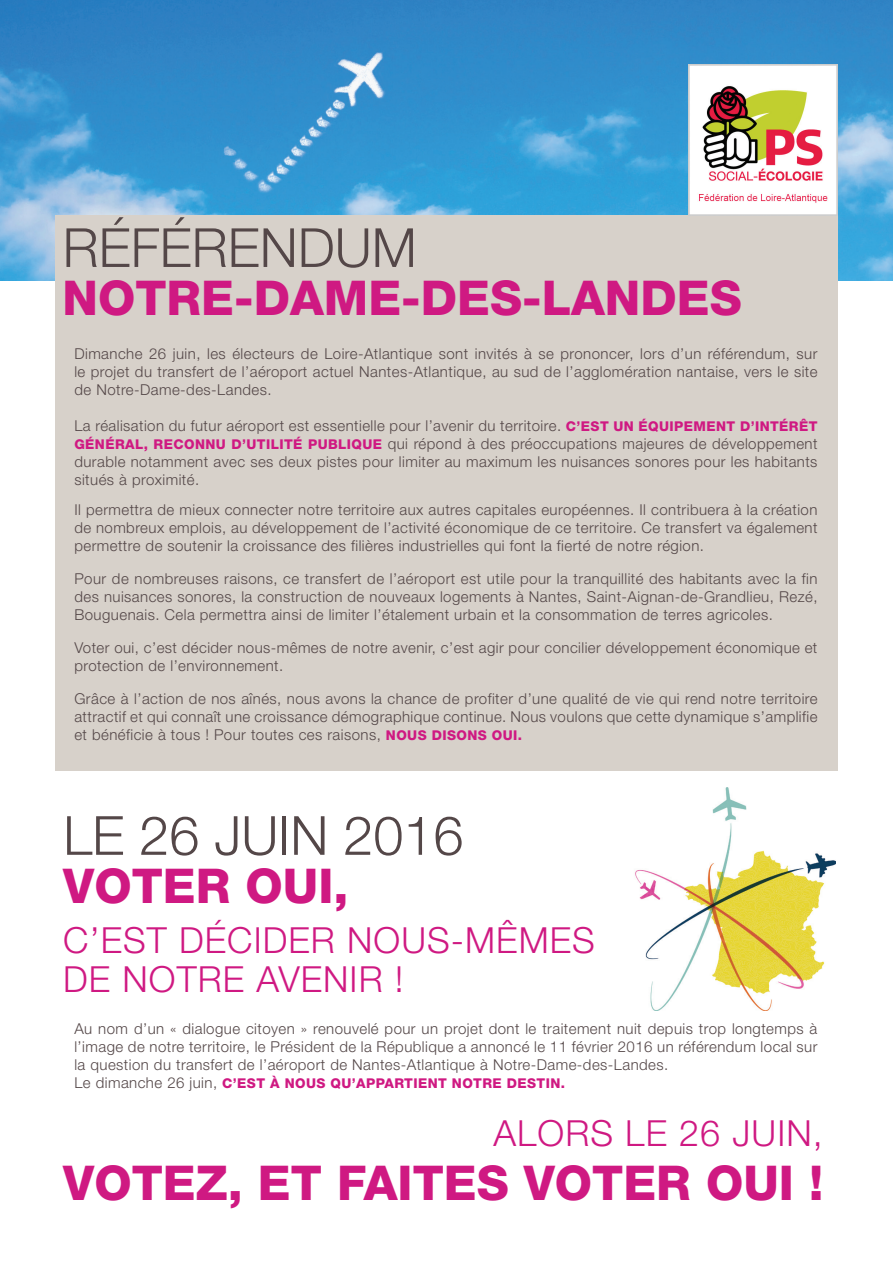
<style>
.page{position:relative;width:893px;height:1263px;background:#fff}
.page>*{position:absolute;margin:0;border:0;box-sizing:border-box;transform-origin:0 0}
.t1{font:300 54px "Helvetica Neue LT Pro";color:#544748}
.t2{font:800 48px "Helvetica Neue LT Pro";color:#cf1982}
.t3{font:300 36px/39px "Helvetica Neue LT Pro";letter-spacing:.03em;color:#cf1982}
.t4{font:300 15px/18px "Helvetica Neue LT Pro";letter-spacing:.03em;color:#544748;text-align:justify}
.t5{font:800 13.5px "Helvetica Neue LT Pro";letter-spacing:.03em;color:#cf1982}
.s1{font-weight:800;font-size:13.5px;color:#cf1982}
.s2{font-weight:300;font-size:15px;color:#544748}
</style>
<div class="page">
<img style="left:0;top:0;width:893px;height:280px">
<div style="left:55px;top:222px;width:783px;height:549px;background:#d7d1ca"></div>
<div style="left:55px;top:215px;width:783px;height:104px;background:#d7d1ca"></div>
<img style="left:635px;top:788px;width:200px;height:222px">
<img style="left:689px;top:65px;width:149px;height:151px">
<h1 class="t1" style="left:63px;top:215px;width:356px">référendum</h1>
<h2 class="t2" style="left:63px;top:269px;width:681px">NOTRE-DAME-DES-LANDES</h2>
<p class="t4" style="left:74px;top:344px;width:745px">Dimanche 26 juin, les électeurs de Loire-Atlantique sont invités à se prononcer, lors d’un référendum, sur le projet du transfert de l’aéroport actuel Nantes-Atlantique, au sud de l’agglomération nantaise, vers le site de Notre-Dame-des-Landes.</p>
<p class="t4" style="left:74px;top:416px;width:745px">La réalisation du futur aéroport est essentielle pour l’avenir du territoire. <span class="s1">C’EST UN ÉQUIPEMENT D’INTÉRÊT GÉNÉRAL, RECONNU D’UTILITÉ PUBLIQUE</span> qui répond à des préoccupations majeures de développement durable notamment avec ses deux pistes pour limiter au maximum les nuisances sonores pour les habitants situés à proximité.</p>
<p class="t4" style="left:74px;top:500px;width:745px">Il permettra de mieux connecter notre territoire aux autres capitales européennes. Il contribuera à la création de nombreux emplois, au développement de l’activité économique de ce territoire. Ce transfert va également permettre de soutenir la croissance des filières industrielles qui font la fierté de notre région.</p>
<p class="t4" style="left:74px;top:569px;width:745px">Pour de nombreuses raisons, ce transfert de l’aéroport est utile pour la tranquillité des habitants avec la fin des nuisances sonores, la construction de nouveaux logements à Nantes, Saint-Aignan-de-Grandlieu, Rezé, Bouguenais. Cela permettra ainsi de limiter l’étalement urbain et la consommation de terres agricoles.</p>
<p class="t4" style="left:74px;top:638px;width:744px">Voter oui, c’est décider nous-mêmes de notre avenir, c’est agir pour concilier développement économique et protection de l’environnement.</p>
<p class="t4" style="left:74px;top:689px;width:745px">Grâce à l’action de nos aînés, nous avons la chance de profiter d’une qualité de vie qui rend notre territoire attractif et qui connaît une croissance démographique continue. Nous voulons que cette dynamique s’amplifie et bénéficie à tous ! Pour toutes ces raisons, <span class="s1">NOUS DISONS OUI.</span></p>
<h1 class="t1" style="left:63px;top:802px;width:402px">le 26 juin 2016</h1>
<h2 class="t2" style="left:63px;top:857px;width:287px">VOTER OUI,</h2>
<h3 class="t3" style="left:63px;top:919px;width:528px">c’est décider nous-mêmes de notre avenir</h3>
<h3 class="t3" style="left:395px;top:958px;width:10px">!</h3>
<p class="t4" style="left:74px;top:1019px;width:745px">Au nom d’un « dialogue citoyen » renouvelé pour un projet dont le traitement nuit depuis trop longtemps à l’image de notre territoire, le Président de la République a annoncé le 11 février 2016 un référendum local sur la question du transfert de l’aéroport de Nantes-Atlantique à Notre-Dame-des-Landes.</p>
<p class="t5" style="left:74px;top:1075px;width:492px"><span class="s2">Le dimanche 26 juin,</span> C’EST À NOUS QU’APPARTIENT NOTRE DESTIN.</p>
<h3 class="t3" style="left:493px;top:1113px;width:331px">alors le 26 juin ,</h3>
<h2 class="t2" style="left:63px;top:1154px;width:762px">VOTEZ, ET FAITES VOTER OUI !</h2>
</div>
